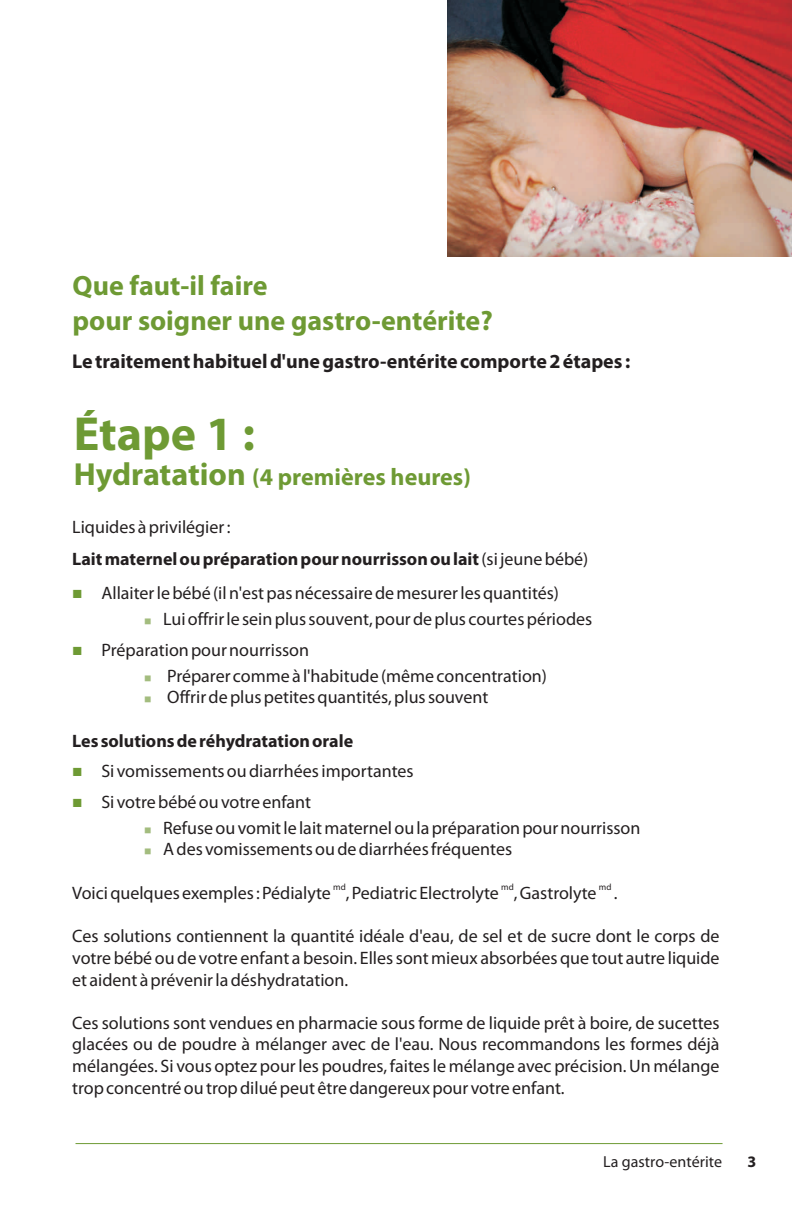
<style>
.page{position:relative;width:792px;height:1224px;background:#fff}
.page>*{position:absolute;margin:0;border:0;box-sizing:border-box;transform-origin:0 0}
.t1{font:700 48px "Myriad Pro";color:#6e9a34}
.t2{font:700 28px/34.6px "Myriad Pro";color:#6e9a34}
.t3{font:700 24px "Myriad Pro";color:#6e9a34}
.t4{font:700 20px "Myriad Pro";color:#231f20}
.t5{font:18px/21.6px "Myriad Pro";color:#231f20}
.t6{font:700 18px/31.2px "Myriad Pro";color:#231f20}
.t7{font:16px "Myriad Pro";color:#231f20}
.t8{font:700 16px "Myriad Pro";color:#231f20}
.t9{font:14px "Wingdings";color:#6e9a34}
.t10{font:10px "Wingdings";color:#a3bc7e}
.t11{font:9px "Myriad Pro";color:#231f20}
.s1{font-size:32px}
.s2{font-weight:400}
</style>
<div class="page">
<hr style="left:76px;top:1143px;width:647px;height:1px;background:#6e9a34">
<img style="left:448px;top:0;width:344px;height:256px">
<h2 class="t2" style="left:72px;top:271px;width:422px">Que faut-il faire<br>pour soigner une gastro-entérite?</h2>
<p class="t4" style="left:72px;top:353px;width:560px">Le traitement habituel d'une gastro-entérite comporte 2 étapes :</p>
<h1 class="t1" style="left:74px;top:414px;width:183px">Étape 1 :</h1>
<h3 class="t3" style="left:74px;top:467px;width:399px"><span class="s1">Hydratation</span> (4 premières heures)</h3>
<p class="t6" style="left:72px;top:513px;width:518px"><span class="s2">Liquides à privilégier :<br></span>Lait maternel ou préparation pour nourrisson ou lait<span class="s2">(si jeune bébé)</span></p>
<p class="t5" style="left:163px;top:582px;width:431px;line-height:26px;text-indent:-62px">Allaiter le bébé (il n'est pas nécessaire de mesurer les quantités)<br>Lui offrir le sein plus souvent, pour de plus courtes périodes</p>
<p class="t5" style="left:167px;top:638px;width:381px;line-height:26px;text-indent:-66px">Préparation pour nourrisson<br>Préparer comme à l'habitude (même concentration)</p>
<p class="t5" style="left:167px;top:688px;width:323px">Offrir de plus petites quantités, plus souvent</p>
<p class="t6" style="left:72px;top:727px;width:282px">Les solutions de réhydratation orale</p>
<p class="t5" style="left:101px;top:758px;width:314px;line-height:30.2px">Si vomissements ou diarrhées importantes<br>Si votre bébé ou votre enfant</p>
<p class="t5" style="left:163px;top:818px;width:479px">Refuse ou vomit le lait maternel ou la préparation pour nourrisson<br>A des vomissements ou de diarrhées fréquentes</p>
<p class="t11" style="left:333px;top:883px;width:14px">md</p>
<p class="t11" style="left:501px;top:883px;width:14px">md</p>
<p class="t11" style="left:599px;top:883px;width:14px">md</p>
<p class="t5" style="left:72px;top:884px;width:547px">Voici quelques exemples : Pédialyte , Pediatric Electrolyte , Gastrolyte .</p>
<p class="t5" style="left:72px;top:927px;width:649px;text-align:justify">Ces solutions contiennent la quantité idéale d'eau, de sel et de sucre dont le corps de votre bébé ou de votre enfant a besoin. Elles sont mieux absorbées que tout autre liquide et aident à prévenir la déshydratation.</p>
<p class="t5" style="left:72px;top:1014px;width:649px;text-align:justify">Ces solutions sont vendues en pharmacie sous forme de liquide prêt à boire, de sucettes glacées ou de poudre à mélanger avec de l'eau. Nous recommandons les formes déjà mélangées. Si vous optez pour les poudres, faites le mélange avec précision. Un mélange trop concentré ou trop dilué peut être dangereux pour votre enfant.</p>
<p class="t9" style="left:72px;top:589px;width:64px">■</p>
<p class="t10" style="left:144px;top:618px;width:46px">■</p>
<p class="t9" style="left:72px;top:645px;width:64px">■</p>
<p class="t7" style="left:603px;top:1155px;width:120px">La gastro-entérite</p>
<p class="t8" style="left:748px;top:1155px;width:10px">3</p>
</div>
